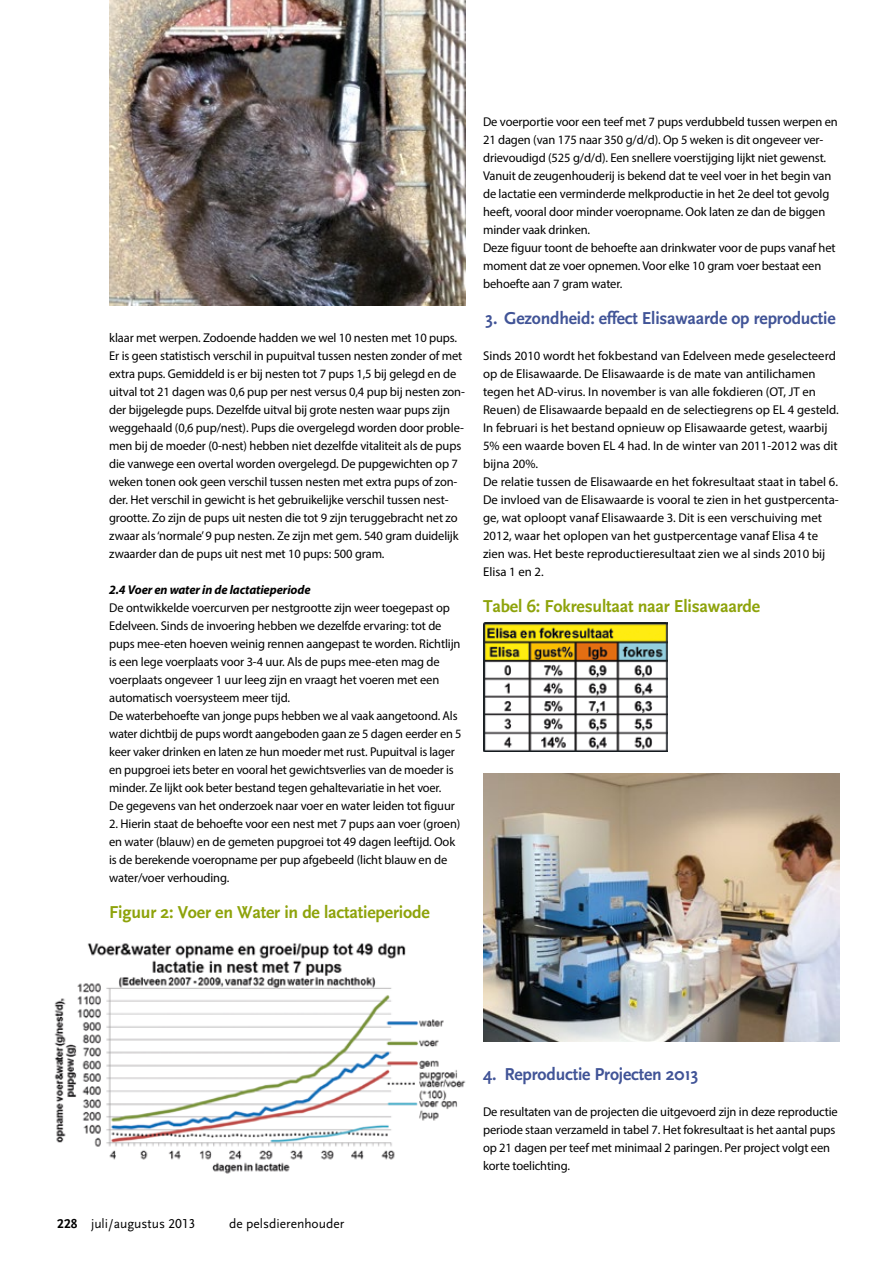
<style>
.page{position:relative;width:893px;height:1263px;background:#fff}
.page>*{position:absolute;margin:0;border:0;box-sizing:border-box;transform-origin:0 0}
.t1{font:700 18px "Scala Sans";letter-spacing:-.01em;color:#8ea30b}
.t2{font:700 18px "Scala Sans";letter-spacing:-.01em;color:#415497}
.t3{font:13.5px "Scala Sans Regular LF";color:#000}
.t4{font:12.75px/18px "Myriad Pro";letter-spacing:-.01em;color:#000}
.t5{font:italic 700 12.75px "Myriad Pro";letter-spacing:-.01em;color:#000}
.s1{font-family:"Scala Sans Bold LF"}
</style>
<div class="page">
<img style="left:54px;top:943px;width:412px;height:231px">
<img style="left:109px;top:0;width:356px;height:305px">
<img style="left:483px;top:774px;width:356px;height:267px">
<img style="left:483px;top:623px;width:185px;height:129px">
<p class="t4" style="left:109px;top:329px;width:357px">klaar met werpen. Zodoende hadden we wel 10 nesten met 10 pups.<br>Er is geen statistisch verschil in pupuitval tussen nesten zonder of met extra pups. Gemiddeld is er bij nesten tot 7 pups 1,5 bij gelegd en de uitval tot 21 dagen was 0,6 pup per nest versus 0,4 pup bij nesten zon&shy;der bijgelegde pups. Dezelfde uitval bij grote nesten waar pups zijn weggehaald (0,6 pup/nest). Pups die overgelegd worden door proble&shy;men bij de moeder (0-nest) hebben niet dezelfde vitaliteit als de pups die vanwege een overtal worden overgelegd. De pupgewichten op 7 weken tonen ook geen verschil tussen nesten met extra pups of zon&shy;der. Het verschil in gewicht is het gebruikelijke verschil tussen nest&shy;grootte. Zo zijn de pups uit nesten die tot 9 zijn teruggebracht net zo zwaar als ‘normale’ 9 pup nesten. Ze zijn met gem. 540 gram duidelijk zwaarder dan de pups uit nest met 10 pups: 500 gram.</p>
<p class="t5" style="left:109px;top:581px;width:203px">2.4 Voer en water in de lactatieperiode</p>
<p class="t4" style="left:109px;top:599px;width:354px">De ontwikkelde voercurven per nestgrootte zijn weer toegepast op Edelveen. Sinds de invoering hebben we dezelfde ervaring: tot de pups mee-eten hoeven weinig rennen aangepast te worden. Richtlijn is een lege voerplaats voor 3-4 uur. Als de pups mee-eten mag de voerplaats ongeveer 1 uur leeg zijn en vraagt het voeren met een automatisch voersysteem meer tijd.<br>De waterbehoefte van jonge pups hebben we al vaak aangetoond. Als water dichtbij de pups wordt aangeboden gaan ze 5 dagen eerder en 5 keer vaker drinken en laten ze hun moeder met rust. Pupuitval is lager en pupgroei iets beter en vooral het gewichtsverlies van de moeder is minder. Ze lijkt ook beter bestand tegen gehaltevariatie in het voer.<br>De gegevens van het onderzoek naar voer en water leiden tot figuur</p>
<p class="t4" style="left:109px;top:815px;width:353px">2. Hierin staat de behoefte voor een nest met 7 pups aan voer (groen) en water (blauw) en de gemeten pupgroei tot 49 dagen leeftijd. Ook is de berekende voeropname per pup afgebeeld (licht blauw en de water/voer verhouding.</p>
<h1 class="t1" style="left:109px;top:902px;width:322px">Figuur 2: Voer en Water in de lactatieperiode</h1>
<p class="t4" style="left:483px;top:113px;width:356px">De voerportie voor een teef met 7 pups verdubbeld tussen werpen en 21 dagen (van 175 naar 350 g/d/d). Op 5 weken is dit ongeveer ver&shy;drievoudigd (525 g/d/d). Een snellere voerstijging lijkt niet gewenst.<br>Vanuit de zeugenhouderij is bekend dat te veel voer in het begin van de lactatie een verminderde melkproductie in het 2e deel tot gevolg heeft, vooral door minder voeropname. Ook laten ze dan de biggen minder vaak drinken.<br>Deze figuur toont de behoefte aan drinkwater voor de pups vanaf het moment dat ze voer opnemen. Voor elke 10 gram voer bestaat een behoefte aan 7 gram water.</p>
<h1 class="t2" style="left:486px;top:308px;width:352px">3. Gezondheid: effect Elisawaarde op reproductie</h1>
<p class="t4" style="left:483px;top:347px;width:357px">Sinds 2010 wordt het fokbestand van Edelveen mede geselecteerd op de Elisawaarde. De Elisawaarde is de mate van antilichamen tegen het AD-virus. In november is van alle fokdieren (OT, JT en Reuen) de Elisawaarde bepaald en de selectiegrens op EL 4 gesteld.<br>In februari is het bestand opnieuw op Elisawaarde getest, waarbij 5% een waarde boven EL 4 had. In de winter van 2011-2012 was dit bijna 20%.<br>De relatie tussen de Elisawaarde en het fokresultaat staat in tabel 6.<br>De invloed van de Elisawaarde is vooral te zien in het gustpercenta&shy;ge, wat oploopt vanaf Elisawaarde 3. Dit is een verschuiving met 2012, waar het oplopen van het gustpercentage vanaf Elisa 4 te zien was. Het beste reproductieresultaat zien we al sinds 2010 bij Elisa 1 en 2.</p>
<h1 class="t1" style="left:483px;top:596px;width:279px">Tabel 6: Fokresultaat naar Elisawaarde</h1>
<p class="t3" style="left:57px;top:1216px;width:140px"><span class="s1">228</span> juli/augustus 2013</p>
<p class="t3" style="left:229px;top:1216px;width:116px">de pelsdierenhouder</p>
<h1 class="t2" style="left:483px;top:1064px;width:217px">4. Reproductie Projecten 2013</h1>
<p class="t4" style="left:483px;top:1103px;width:356px">De resultaten van de projecten die uitgevoerd zijn in deze reproductie periode staan verzameld in tabel 7. Het fokresultaat is het aantal pups op 21 dagen per teef met minimaal 2 paringen. Per project volgt een korte toelichting.</p>
</div>
